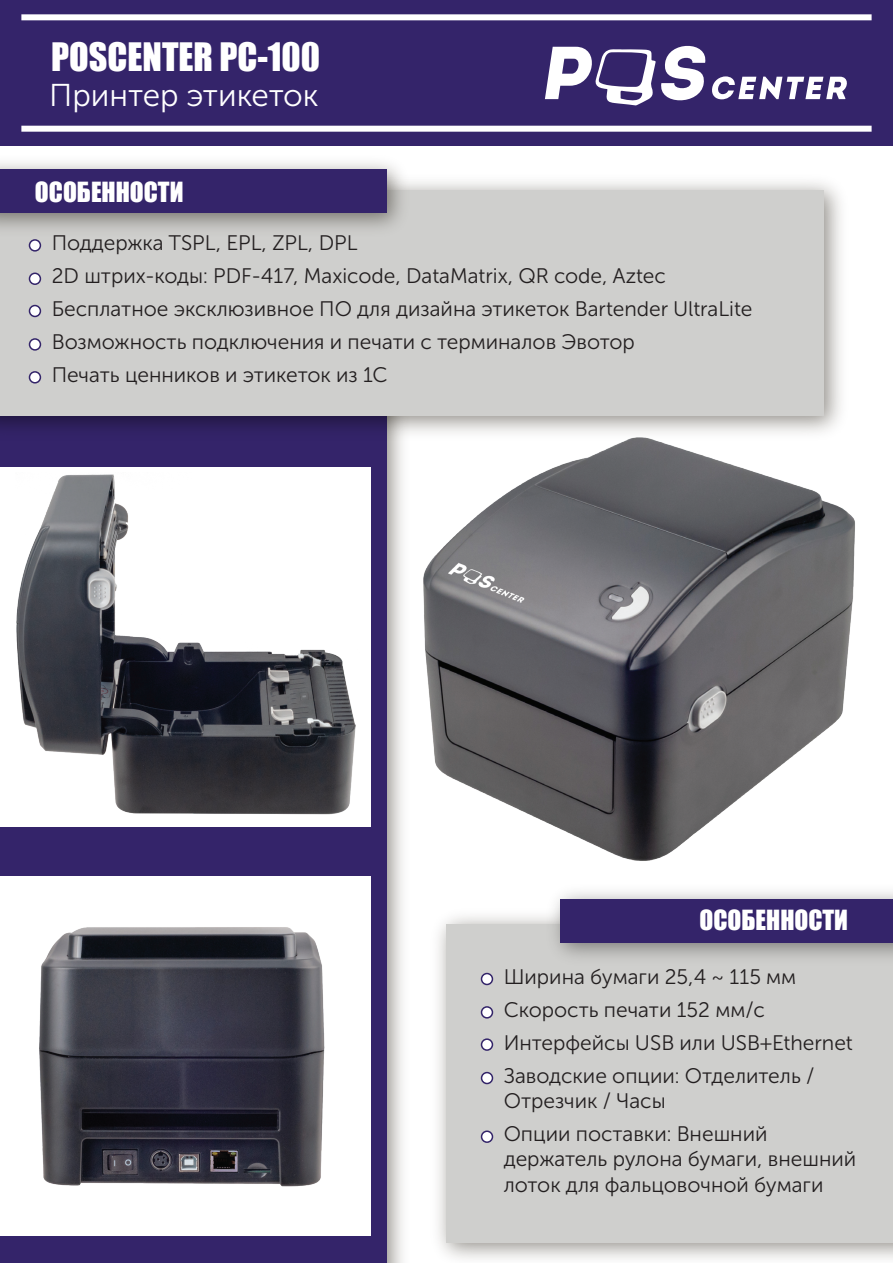
<style>
.page{position:relative;width:893px;height:1263px;background:#fff}
.page>*{position:absolute;margin:0;border:0;box-sizing:border-box;transform-origin:0 0}
.t1{font:36px "Impact";color:#fff}
.t2{font:31.5px "Museo Sans Cyrl 300";color:#fff}
.t3{font:25.5px "Impact";color:#fff}
.t4{font:21px/33px "Museo Sans Cyrl 300";color:#231f20}
</style>
<div class="page">
<div style="left:0;top:387px;width:387px;height:876px;background:#34246a"></div>
<div style="left:446px;top:924px;width:447px;height:318px;background:#cfcfcd"></div>
<img style="left:0;top:181px;width:841px;height:247px">
<div style="left:0;top:190px;width:823px;height:226px;background:#cfcfcd"></div>
<div style="left:0;top:0;width:893px;height:146px;background:#34246a"></div>
<div style="left:21px;top:126px;width:851px;height:6px;background:#fff"></div>
<div style="left:21px;top:14px;width:851px;height:6px;background:#fff"></div>
<svg style="left:545px;top:45px;width:302px;height:61px"></svg>
<div style="left:29px;top:240px;width:11px;height:11px;background:#fff;border-radius:50%"></div>
<div style="left:29px;top:239px;width:12px;height:13px;border:2px solid #332469;border-radius:50%"></div>
<div style="left:29px;top:273px;width:11px;height:11px;background:#fff;border-radius:50%"></div>
<div style="left:29px;top:273px;width:12px;height:12px;border:2px solid #332469;border-radius:50%"></div>
<div style="left:29px;top:306px;width:11px;height:10px;background:#fff;border-radius:50%"></div>
<div style="left:29px;top:305px;width:12px;height:12px;border:2px solid #332469;border-radius:50%"></div>
<img style="left:0;top:162px;width:417px;height:81px">
<div style="left:0;top:170px;width:387px;height:43px;background:#34246a"></div>
<img style="left:539px;top:892px;width:354px;height:65px">
<div style="left:561px;top:899px;width:332px;height:44px;background:#34246a"></div>
<div style="left:30px;top:339px;width:10px;height:11px;background:#fff;border-radius:50%"></div>
<div style="left:29px;top:338px;width:12px;height:13px;border:2px solid #332469;border-radius:50%"></div>
<div style="left:29px;top:372px;width:11px;height:11px;background:#fff;border-radius:50%"></div>
<div style="left:29px;top:371px;width:12px;height:13px;border:2px solid #332469;border-radius:50%"></div>
<div style="left:481px;top:973px;width:11px;height:11px;background:#fff;border-radius:50%"></div>
<div style="left:481px;top:973px;width:12px;height:12px;border:2px solid #332469;border-radius:50%"></div>
<div style="left:481px;top:1007px;width:11px;height:11px;background:#fff;border-radius:50%"></div>
<div style="left:481px;top:1006px;width:12px;height:12px;border:2px solid #332469;border-radius:50%"></div>
<div style="left:481px;top:1039px;width:11px;height:11px;background:#fff;border-radius:50%"></div>
<div style="left:481px;top:1038px;width:12px;height:13px;border:2px solid #332469;border-radius:50%"></div>
<div style="left:482px;top:1072px;width:10px;height:11px;background:#fff;border-radius:50%"></div>
<div style="left:481px;top:1072px;width:12px;height:12px;border:2px solid #332469;border-radius:50%"></div>
<div style="left:482px;top:1131px;width:10px;height:11px;background:#fff;border-radius:50%"></div>
<div style="left:481px;top:1130px;width:12px;height:13px;border:2px solid #332469;border-radius:50%"></div>
<img style="left:386px;top:417px;width:469px;height:466px">
<div style="left:0;top:467px;width:371px;height:359px;background:#fff"></div>
<img style="left:16px;top:474px;width:340px;height:341px">
<div style="left:0;top:876px;width:371px;height:359px;background:#fff"></div>
<img style="left:39px;top:927px;width:286px;height:260px">
<h1 class="t1" style="left:51px;top:29px;width:270px">POSCENTER PC-100</h1>
<h2 class="t2" style="left:49px;top:79px;width:271px">Принтер этикеток</h2>
<p class="t3" style="left:35px;top:172px;width:150px">ОСОБЕННОСТИ</p>
<p class="t4" style="left:52px;top:227px;width:702px">Поддержка TSPL, EPL, ZPL, DPL<br>2D штрих-коды: PDF-417, Maxicode, DataMatrix, QR code, Aztec Бесплатное эксклюзивное ПО для дизайна этикеток Bartender UltraLite Возможность подключения и печати с терминалов Эвотор<br>Печать ценников и этикеток из 1С</p>
<p class="t3" style="left:700px;top:900px;width:150px">ОСОБЕННОСТИ</p>
<p class="t4" style="left:504px;top:960px;width:350px">Ширина бумаги 25,4 ~ 115 мм<br>Скорость печати 152 мм/с<br>Интерфейсы USB или USB+Ethernet<br>Заводские опции: Отделитель /</p>
<p class="t4" style="left:504px;top:1085px;width:265px">Отрезчик / Часы<br>Опции поставки: Внешний</p>
<p class="t4" style="left:504px;top:1147px;width:354px;line-height:25.2px">держатель рулона бумаги, внешний лоток для фальцовочной бумаги</p>
</div>
